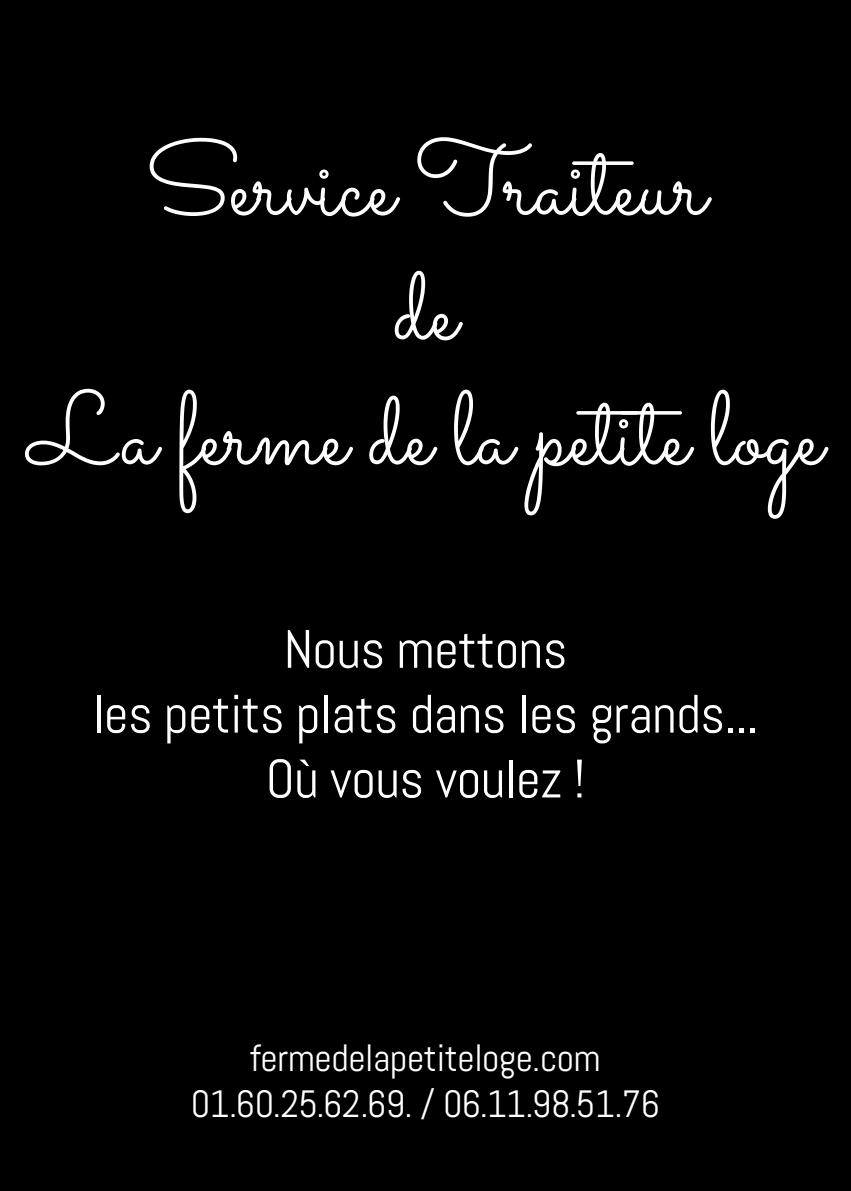
<style>
.page{position:relative;width:851px;height:1191px;background:#fff}
.page>*{position:absolute;margin:0;border:0;box-sizing:border-box;transform-origin:0 0}
.t1{font:104px/124.8px "Sacramento";letter-spacing:-.01em;color:#fff;text-align:center}
.t2{font:54px/64.8px "Abel";letter-spacing:-.01em;color:#fff;text-align:center}
.t3{font:38px/45.6px "Abel";letter-spacing:-.01em;color:#fff;text-align:center}
</style>
<div class="page">
<div style="left:2px;top:2px;width:846px;height:1187px;background:#000"></div>
<div style="left:0;top:0;width:850px;height:1191px;border:4px solid #000"></div>
<h1 class="t1" style="left:28px;top:116px;width:796px">Service Traiteur<br>de<br>La ferme de la petite loge</h1>
<p class="t2" style="left:93px;top:617px;width:667px">Nous mettons<br>les petits plats dans les grands...<br>Où vous voulez !</p>
<p class="t3" style="left:191px;top:1035px;width:471px">fermedelapetiteloge.com<br>01.60.25.62.69. / 06.11.98.51.76</p>
</div>
